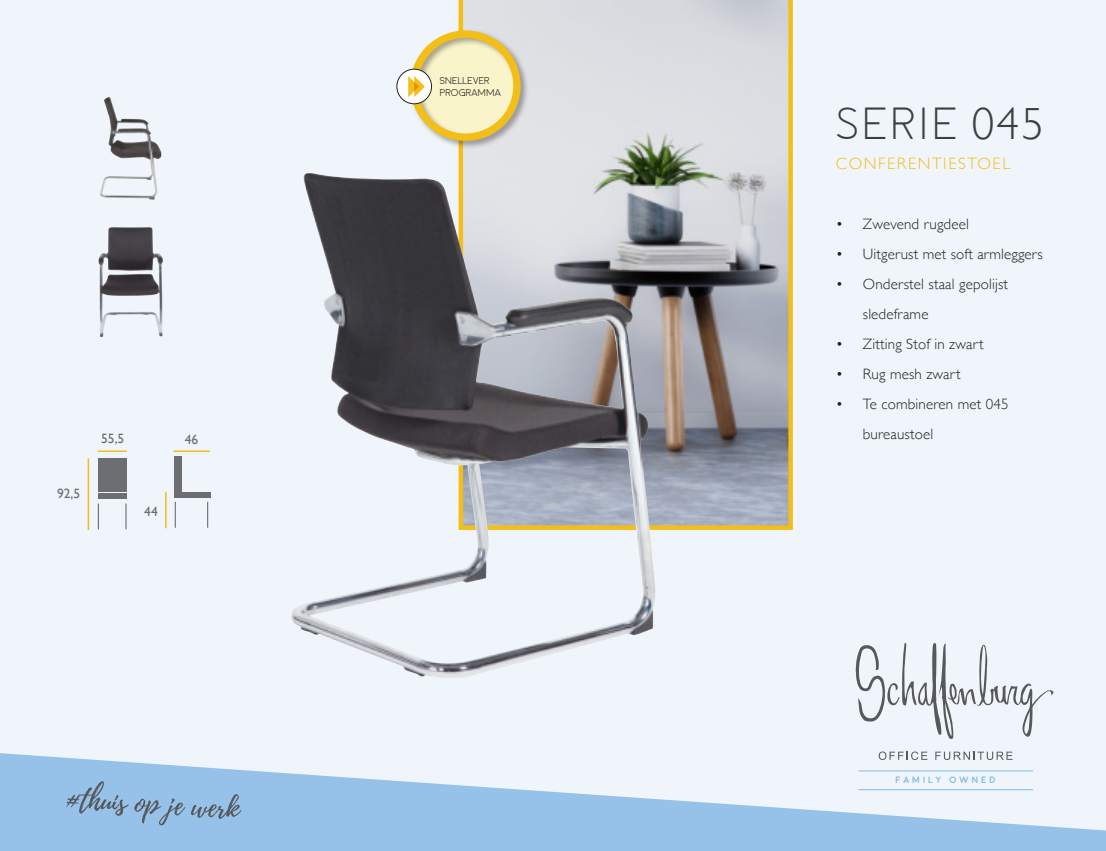
<style>
.page{position:relative;width:1106px;height:851px;background:#fff}
.page>*{position:absolute;margin:0;border:0;box-sizing:border-box;transform-origin:0 0}
.t1{font:300 157.5px "Coves";color:#f3be18}
.t2{font:300 45px "Coves";letter-spacing:.08em;color:#3e3e3f}
.t3{font:300 16.5px "Gill Sans";letter-spacing:.1em;color:#f3be18}
.t4{font:300 15px/30px "Gill Sans";letter-spacing:.01em;color:#231f20}
.t5{font:13.5px "Gill Sans";color:#6d6e71}
.t6{font:300 9.9px/12px "Moon";color:#231f20}
.t7{font:700 9.3px "Moon";letter-spacing:.3em;color:#85bbe5}
.s1{font-family:"Gill Sans Nova"}
</style>
<div class="page">
<div style="left:0;top:0;width:1106px;height:850px;background:#eff5fa"></div>
<svg style="left:458px;top:0;width:335px;height:530px"></svg>
<div style="left:408px;top:29px;width:121px;height:120px;background:#231f20;opacity:.4"></div>
<div style="left:397px;top:69px;width:34px;height:35px;background:#fff;border-radius:50%"></div>
<div style="left:396px;top:69px;width:36px;height:35px;border:1px solid #231f20;border-radius:50%"></div>
<svg style="left:408px;top:76px;width:17px;height:21px"></svg>
<svg style="left:855px;top:643px;width:199px;height:95px"></svg>
<svg style="left:879px;top:751px;width:48px;height:2px"></svg>
<svg style="left:935px;top:751px;width:77px;height:2px"></svg>
<svg style="left:0;top:753px;width:1106px;height:97px;fill:#96c2e9"></svg>
<svg style="left:191px;top:793px;width:50px;height:25px"></svg>
<svg style="left:66px;top:778px;width:119px;height:47px"></svg>
<img style="left:291px;top:173px;width:364px;height:505px">
<hr style="left:88px;top:458px;width:1px;height:72px;background:#f3be18">
<div style="left:98px;top:493px;width:29px;height:6px;background:#6d6e71"></div>
<div style="left:98px;top:458px;width:29px;height:33px;background:#6d6e71"></div>
<div style="left:174px;top:456px;width:8px;height:41px;background:#6d6e71"></div>
<div style="left:174px;top:492px;width:36px;height:5px;background:#6d6e71"></div>
<hr style="left:165px;top:492px;width:2px;height:36px;background:#f3be18">
<svg style="left:98px;top:503px;width:1px;height:26px"></svg>
<svg style="left:175px;top:501px;width:1px;height:26px"></svg>
<hr style="left:125px;top:503px;width:2px;height:26px;background:#6d6e71">
<svg style="left:207px;top:501px;width:1px;height:26px"></svg>
<hr style="left:98px;top:450px;width:29px;height:2px;background:#f3be18">
<hr style="left:173px;top:450px;width:37px;height:2px;background:#f3be18">
<img style="left:98px;top:227px;width:65px;height:110px">
<img style="left:100px;top:97px;width:62px;height:103px">
<p class="t5" style="left:57px;top:488px;width:25px">92,5</p>
<p class="t5" style="left:101px;top:433px;width:25px">55,5</p>
<p class="t5" style="left:144px;top:505px;width:15px">44</p>
<p class="t5" style="left:185px;top:434px;width:15px">46</p>
<h1 class="t1" style="left:406px;top:-6px;width:124px">O</h1>
<p class="t6" style="left:440px;top:75px;width:63px">SNELLEVER<br>PROGRAMMA</p>
<h2 class="t2" style="left:836px;top:97px;width:209px">SERIE <span class="s1">045</span></h2>
<p class="t3" style="left:836px;top:156px;width:176px">CONFERENTIESTOEL</p>
<p class="t4" style="left:836px;top:210px;width:134px">• Zwevend rugdeel</p>
<p class="t4" style="left:836px;top:240px;width:208px">• Uitgerust met soft armleggers</p>
<p class="t4" style="left:863px;top:270px;width:147px;text-indent:-27px">• Onderstel staal gepolijst sledeframe</p>
<p class="t4" style="left:836px;top:330px;width:149px">• Zitting Stof in zwart</p>
<p class="t4" style="left:836px;top:360px;width:126px">• Rug mesh zwart</p>
<p class="t4" style="left:863px;top:390px;width:147px;text-indent:-27px">• Te combineren met 045 bureaustoel</p>
<p class="t7" style="left:895px;top:774px;width:102px">FAMILY OWNED</p>
</div>
